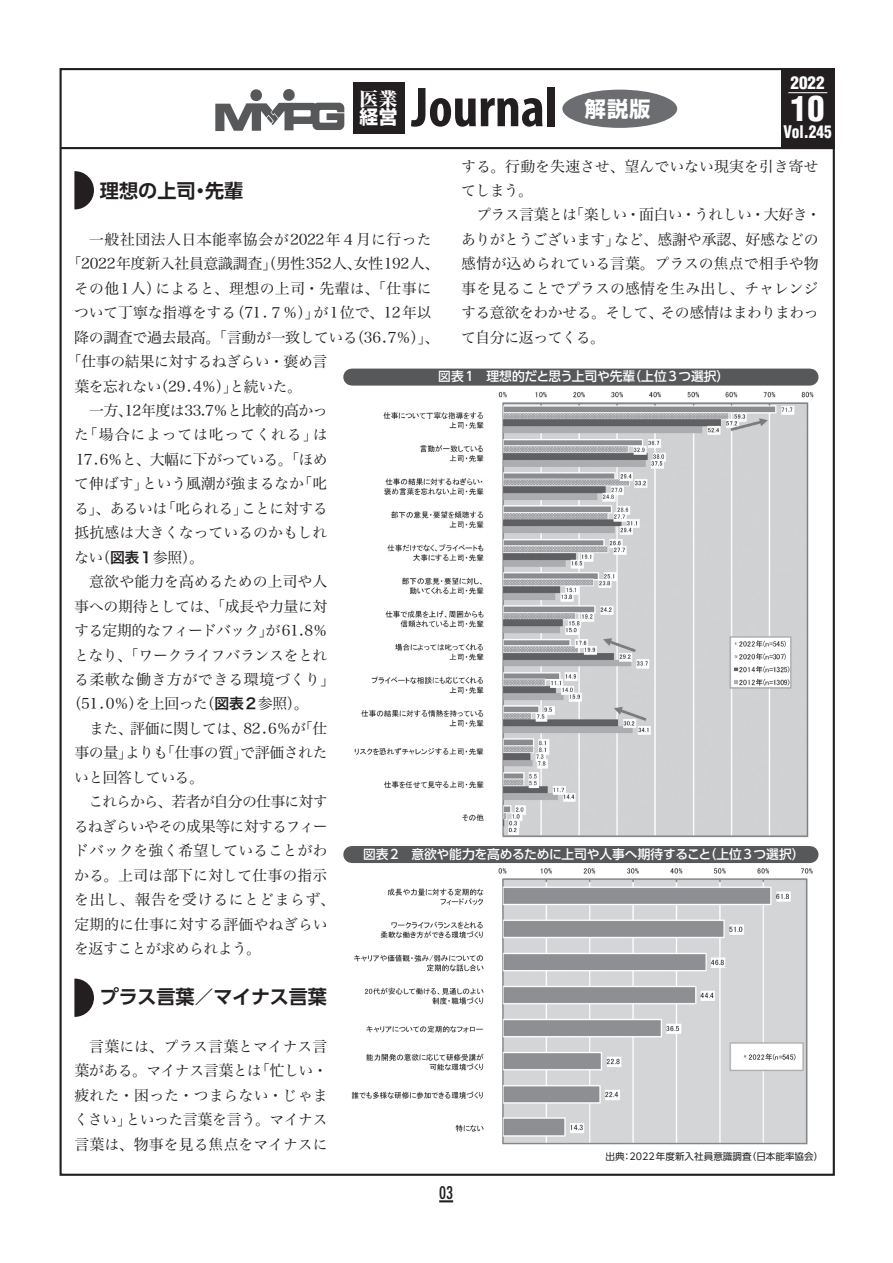
<style>
.page{position:relative;width:893px;height:1263px;background:#fff}
.page>*{position:absolute;margin:0;border:0;box-sizing:border-box;transform-origin:0 0}
.t1{font:700 condensed 56.7px "Myriad Pro";color:#231f20}
.t2{font:900 condensed 34.05px "Helvetica LT Std";color:#fff}
.t3{font:700 21.3px "Shin Go Pro";color:#fff}
.t4{font:700 19.2px "UD Shin Go Pro De";letter-spacing:-.005em;color:#231f20}
.t5{font:800 expanded 18.75px "Ryumin Pro";color:#fff}
.t6{font:700 18.75px "Shin Go Pro";color:#fff}
.t7{font:900 condensed 16.95px "Helvetica LT Std";color:#fff;scale:.9 1}
.t8{font:900 condensed 16.95px "Helvetica LT Std";color:#fff}
.t9{font:condensed 16.95px "Futura";color:#231f20}
.t10{font:14.85px/24.5px "Hira Min Pro W3";letter-spacing:-.015em;color:#231f20}
.t11{font:14.85px "Hira Min Pro W3";letter-spacing:.005em;color:#231f20}
.t12{font:14.85px "Hira Min Pro W3";letter-spacing:-.035em;color:#231f20}
.t13{font:14.85px "Hira Min Pro W3";letter-spacing:.02em;color:#231f20}
.t14{font:14.85px "Hira Min Pro W3";letter-spacing:.03em;color:#231f20}
.t15{font:14.85px "Hira Min Pro W3";letter-spacing:-.045em;color:#231f20}
.t16{font:14.85px "Hira Min Pro W3";letter-spacing:-.05em;color:#231f20}
.t17{font:14.85px "Hira Min Pro W3";letter-spacing:.035em;color:#231f20}
.t18{font:14.85px "Hira Min Pro W3";letter-spacing:-.06em;color:#231f20}
.t19{font:14.85px "Hira Min Pro W3";letter-spacing:.045em;color:#231f20}
.t20{font:500 12.75px "UD Shin Go Pro";letter-spacing:-.005em;color:#fff}
.t21{font:9.6px "UD Shin Go Pro";color:#231f20}
.s1{font-family:"Hira Kaku Pro W6"}
</style>
<div class="page">
<hr style="left:61px;top:147px;width:773px;height:2px;background:#231f20">
<div style="left:562px;top:90px;width:115px;height:38px;background:#6c6d70;border-radius:50%"></div>
<img style="left:215px;top:89px;width:130px;height:42px">
<div style="left:353px;top:82px;width:51px;height:52px;background:#231f20"></div>
<div style="left:781px;top:68px;width:53px;height:81px;background:#231f20"></div>
<hr style="left:788px;top:92px;width:39px;height:1px;background:#fff">
<svg style="left:74px;top:171px;width:20px;height:38px"></svg>
<img style="left:354px;top:391px;width:460px;height:447px">
<img style="left:346px;top:861px;width:470px;height:284px">
<div style="left:352px;top:369px;width:458px;height:17px;background:#57585a"></div>
<div style="left:352px;top:846px;width:458px;height:17px;background:#57585a"></div>
<svg style="left:74px;top:978px;width:20px;height:39px"></svg>
<svg style="left:439px;top:1200px;width:14px;height:2px"></svg>
<p class="t5" style="left:360px;top:84px;width:39px">医業</p>
<p class="t6" style="left:360px;top:102px;width:39px">経営</p>
<h1 class="t1" style="left:411px;top:72px;width:148px">Journal</h1>
<h3 class="t3" style="left:585px;top:92px;width:67px">解説版</h3>
<p class="t8" style="left:791px;top:72px;width:36px">2022</p>
<h2 class="t2" style="left:791px;top:87px;width:36px">10</h2>
<p class="t7" style="left:783px;top:121px;width:55px">Vol.245</p>
<p class="t4" style="left:100px;top:175px;width:145px">理想の上司・先輩</p>
<p class="t14" style="left:89px;top:227px;width:344px">一般社団法人日本能率協会が2022年４月に行った</p>
<p class="t10" style="left:67px;top:250px;width:374px">「2022年度新入社員意識調査」（男性352人、女性192人、</p>
<p class="t13" style="left:74px;top:275px;width:359px">その他1人）によると、理想の上司・先輩は、「仕事に</p>
<p class="t10" style="left:74px;top:299px;width:359px">ついて丁寧な指導をする（71.７％）」が1位で、12年以</p>
<p class="t10" style="left:74px;top:323px;width:366px">降の調査で過去最高。「言動が一致している（36.7％）」、</p>
<p class="t10" style="left:461px;top:152px;width:359px">する。行動を失速させ、望んでいない現実を引き寄せてしまう。</p>
<p class="t10" style="left:461px;top:201px;width:361px;text-indent:15px">プラス言葉とは「楽しい・面白い・うれしい・大好き・ありがとうございます」など、感謝や承認、好感などの感情が込められている言葉。プラスの焦点で相手や物事を見ることでプラスの感情を生み出し、チャレンジする意欲をわかせる。そして、その感情はまわりまわって自分に返ってくる。</p>
<p class="t10" style="left:74px;top:348px;width:255px;text-indent:-8px">「仕事の結果に対するねぎらい・褒め言葉を忘れない（29 .4％）」と続いた。</p>
<p class="t10" style="left:74px;top:397px;width:255px;text-align:justify;text-indent:15px">一方、12年度は33.7％と比較的高かった「場合によっては叱ってくれる」は17 .6％と、大幅に下がっている。「ほめて伸ばす」という風潮が強まるなか「叱る」、あるいは「叱られる」ことに対する抵抗感は大きくなっているのかもしれない（<span class="s1">図表１</span>参照）。</p>
<p class="t11" style="left:89px;top:569px;width:240px">意欲や能力を高めるための上司や人</p>
<p class="t10" style="left:74px;top:592px;width:255px">事への期待としては、「成長や力量に対</p>
<p class="t15" style="left:74px;top:618px;width:255px">する定期的なフィードバック」が61.8％</p>
<p class="t10" style="left:74px;top:641px;width:255px">となり、「ワークライフバランスをとれ</p>
<p class="t17" style="left:74px;top:667px;width:262px">る柔軟な働き方ができる環境づくり」</p>
<p class="t10" style="left:67px;top:690px;width:244px">（51 .0％）を上回った（<span class="s1">図表２</span>参照）。</p>
<p class="t12" style="left:89px;top:716px;width:240px">また、評価に関しては、82 .6％が「仕</p>
<p class="t10" style="left:74px;top:739px;width:255px">事の量」よりも「仕事の質」で評価された</p>
<p class="t12" style="left:74px;top:764px;width:131px">いと回答している。</p>
<p class="t18" style="left:89px;top:789px;width:240px">これらから、若者が自分の仕事に対す</p>
<p class="t16" style="left:74px;top:813px;width:255px">るねぎらいやその成果等に対するフィー</p>
<p class="t11" style="left:74px;top:838px;width:255px">ドバックを強く希望していることがわ</p>
<p class="t11" style="left:74px;top:862px;width:255px">かる。上司は部下に対して仕事の指示</p>
<p class="t19" style="left:74px;top:887px;width:262px">を出し、報告を受けるにとどまらず、</p>
<p class="t10" style="left:74px;top:910px;width:255px">定期的に仕事に対する評価やねぎらい</p>
<p class="t12" style="left:74px;top:936px;width:188px">を返すことが求められよう。</p>
<p class="t4" style="left:100px;top:981px;width:229px">プラス言葉／マイナス言葉</p>
<p class="t10" style="left:74px;top:1033px;width:255px;text-align:justify;text-indent:15px">言葉には、プラス言葉とマイナス言葉がある。マイナス言葉とは「忙しい・疲れた・困った・つまらない・じゃまくさい」といった言葉を言う。マイナス言葉は、物事を見る焦点をマイナスに</p>
<p class="t20" style="left:438px;top:366px;width:293px">図表1　理想的だと思う上司や先輩（上位3つ選択）</p>
<p class="t20" style="left:363px;top:844px;width:443px">図表2　意欲や能力を高めるために上司や人事へ期待すること（上位3つ選択）</p>
<p class="t9" style="left:439px;top:1182px;width:15px">03</p>
<p class="t21" style="left:605px;top:1148px;width:219px">出典：2022年度新入社員意識調査（日本能率協会）</p>
</div>
